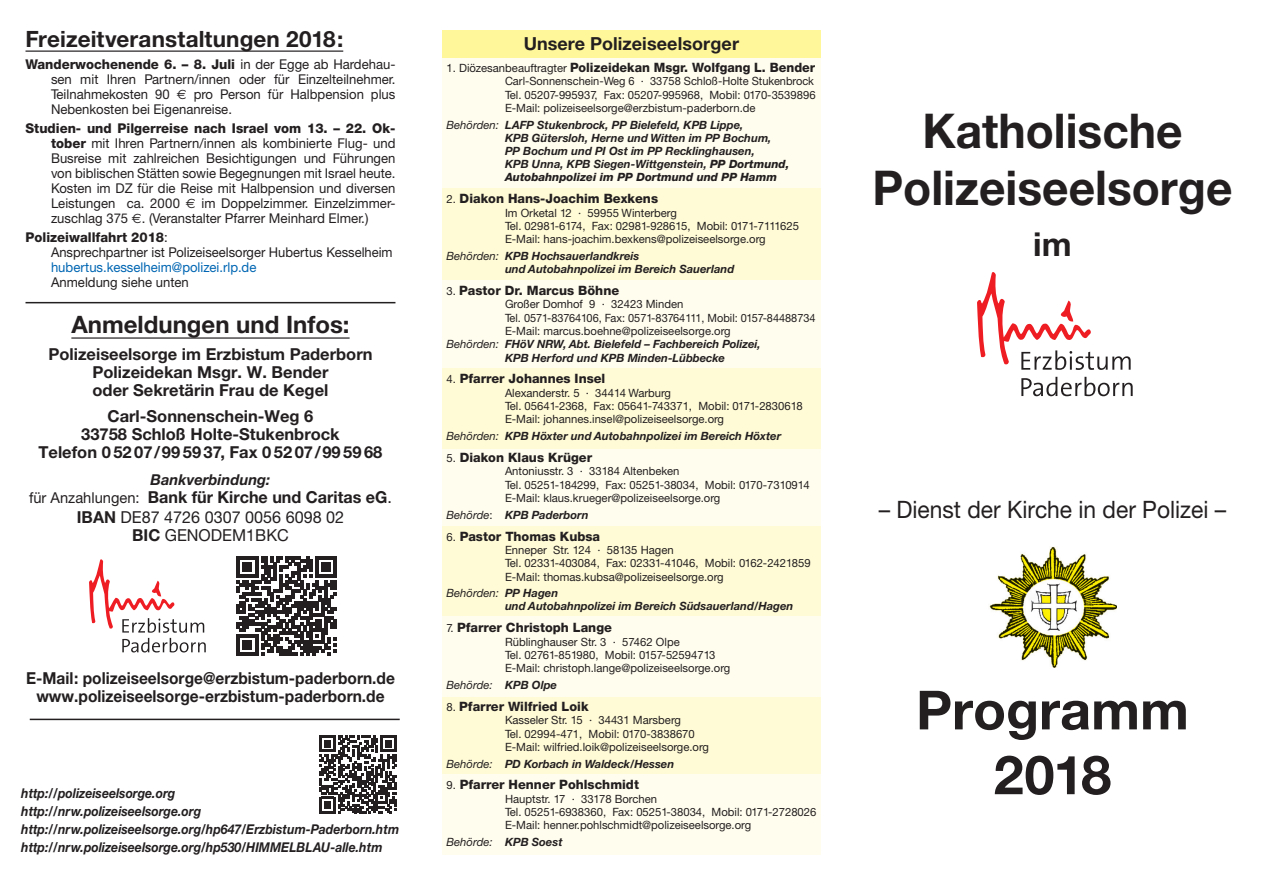
<style>
.page{position:relative;width:1263px;height:893px;background:#fff}
.page>*{position:absolute;margin:0;border:0;box-sizing:border-box;transform-origin:0 0}
.t1{font:700 54px "Helvetica Neue CE";color:#231f20}
.t2{font:700 48px "Helvetica Neue CE";color:#231f20;scale:.96 1}
.t3{font:700 33px "Helvetica Neue CE";color:#231f20}
.t4{font:24px "Helvetica Neue CE";color:#231f20;scale:.95 1}
.t5{font:700 24px "Helvetica Neue CE";color:#231f20}
.t6{font:700 22.5px "Helvetica Neue CE";letter-spacing:.005em;color:#231f20}
.t7{font:700 18px "Helvetica Neue CE";letter-spacing:.005em;color:#231f20}
.t8{font:700 16.5px "Helvetica Neue CE";color:#231f20}
.t9{font:700 16.5px "Helvetica Neue CE";color:#231f20;scale:.94 1}
.t10{font:16.5px "Helvetica Neue CE";color:#231f20}
.t11{font:italic 700 15px "Helvetica Neue CE";color:#231f20}
.t12{font:13.5px/15px "Helvetica Neue CE";color:#231f20;text-align:justify}
.t13{font:italic 700 13.5px "Helvetica Neue CE";color:#231f20;scale:.91 1}
.t14{font:800 12.9px "Helvetica Neue CE";color:#231f20}
.t15{font:11.4px "Helvetica Neue CE";color:#231f20}
.t16{font:italic 700 11.4px/13.2px "Helvetica Neue CE";color:#231f20}
.t17{font:11.4px "Helvetica Neue CE";color:#231f20;scale:.96 1}
.t18{font:italic 11.4px "Helvetica Neue CE";color:#231f20}
.s1{font-weight:800}
.s2{font-family:"Euro Sans"}
.s3{color:#0166b3}
.s4{font-weight:400;font-size:15px}
.s5{font-weight:400}
.s6{font-weight:700}
.s7{font-weight:400;font-size:11.4px}
.s8{font-weight:400;font-style:normal}
</style>
<div class="page">
<div style="left:442px;top:30px;width:379px;height:824px;background:#fffdee"></div>
<div style="left:442px;top:30px;width:379px;height:28px;background:#fff79a"></div>
<div style="left:442px;top:368px;width:379px;height:81px;background:#fffbd6"></div>
<div style="left:442px;top:526px;width:379px;height:89px;background:#fffbd6"></div>
<div style="left:442px;top:697px;width:379px;height:77px;background:#fffbd6"></div>
<div style="left:442px;top:188px;width:379px;height:92px;background:#fffbd6"></div>
<hr style="left:71px;top:337px;width:279px;height:2px;background:#231f20">
<hr style="left:26px;top:302px;width:369px;height:1px;background:#231f20">
<img style="left:989px;top:547px;width:127px;height:120px">
<svg style="left:1021px;top:377px;width:112px;height:19px"></svg>
<svg style="left:977px;top:272px;width:154px;height:98px"></svg>
<hr style="left:26px;top:51px;width:317px;height:1px;background:#231f20">
<hr style="left:30px;top:719px;width:370px;height:1px;background:#231f20">
<svg style="left:89px;top:559px;width:117px;height:93px"></svg>
<svg style="left:237px;top:556px;width:99px;height:100px"></svg>
<svg style="left:319px;top:736px;width:78px;height:77px"></svg>
<p class="t6" style="left:26px;top:25px;width:319px">Freizeitveranstaltungen 2018:</p>
<p class="t12" style="left:51px;top:56px;width:346px;text-indent:-26px"><span class="s1">Wanderwochenende 6. – 8. Juli</span> in der Egge ab Hardehau&shy;sen mit Ihren Partnern/innen oder für Einzelteilnehmer.<br>Teilnahmekosten 90 <span class="s2">€</span> pro Person für Halbpension plus Nebenkosten bei Eigenanreise.</p>
<p class="t12" style="left:51px;top:121px;width:346px;text-indent:-26px"><span class="s1">Studien- und Pilgerreise nach Israel vom 13. – 22. Ok&shy;tober</span> mit Ihren Partnern/innen als kombinierte Flug- und Busreise mit zahlreichen Besichtigungen und Führungen von biblischen Stätten sowie Begegnungen mit Israel heute.<br>Kosten im DZ für die Reise mit Halbpension und diversen Leistungen ca. 2000 <span class="s2">€</span> im Doppelzimmer. Einzelzimmer&shy;zuschlag 375 <span class="s2">€</span>. (Veranstalter Pfarrer Meinhard Elmer.)</p>
<p class="t12" style="left:51px;top:230px;width:343px;text-align:left;text-indent:-26px"><span class="s1">Polizeiwallfahrt 2018</span>:<br>Ansprechpartner ist Polizeiseelsorger Hubertus Kesselheim <span class="s3">hubertus.kesselheim@polizei.rlp.de<br></span>Anmeldung siehe unten</p>
<p class="t5" style="left:71px;top:310px;width:280px">Anmeldungen und Infos:</p>
<p class="t8" style="left:48px;top:344px;width:326px">Polizeiseelsorge im Erzbistum Paderborn</p>
<p class="t8" style="left:93px;top:362px;width:237px">Polizeidekan Msgr. W. Bender</p>
<p class="t8" style="left:93px;top:380px;width:237px">oder Sekretärin Frau de Kegel</p>
<p class="t8" style="left:108px;top:406px;width:207px">Carl-Sonnenschein-Weg 6</p>
<p class="t8" style="left:81px;top:424px;width:260px">33758 Schloß Holte-Stukenbrock</p>
<p class="t8" style="left:39px;top:442px;width:345px">Telefon 0 52 07/99 59 37, Fax 0 52 07/99 59 68</p>
<p class="t11" style="left:151px;top:470px;width:121px">Bankverbindung:</p>
<p class="t8" style="left:29px;top:487px;width:364px"><span class="s4">für Anzahlungen:</span> Bank für Kirche und Caritas eG<span class="s5">.</span></p>
<p class="t10" style="left:77px;top:508px;width:269px"><span class="s6">IBAN</span> DE87 4726 0307 0056 6098 02</p>
<p class="t10" style="left:132px;top:526px;width:158px"><span class="s6">BIC</span> GENODEM1BKC</p>
<p class="t9" style="left:26px;top:668px;width:394px">E-Mail: polizeiseelsorge@erzbistum-paderborn.de</p>
<p class="t9" style="left:36px;top:686px;width:372px">www.polizeiseelsorge-erzbistum-paderborn.de</p>
<p class="t13" style="left:21px;top:785px;width:171px">http://polizeiseelsorge.org</p>
<p class="t13" style="left:21px;top:803px;width:199px">http://nrw.polizeiseelsorge.org</p>
<p class="t13" style="left:21px;top:821px;width:417px">http://nrw.polizeiseelsorge.org/hp647/Erzbistum-Paderborn.htm</p>
<p class="t13" style="left:21px;top:839px;width:398px">http://nrw.polizeiseelsorge.org/hp530/HIMMELBLAU-alle.htm</p>
<p class="t7" style="left:524px;top:32px;width:217px">Unsere Polizeiseelsorger</p>
<p class="t14" style="left:446px;top:59px;width:370px"><span class="s7">1. Diözesanbeauftragter</span> Polizeidekan Msgr. Wolfgang L. Bender</p>
<p class="t15" style="left:505px;top:74px;width:311px">Carl-Sonnenschein-Weg 6 · 33758 Schloß-Holte Stukenbrock</p>
<p class="t15" style="left:505px;top:88px;width:312px">Tel. 05207-995937, Fax: 05207-995968, Mobil: 0170-3539896</p>
<p class="t15" style="left:505px;top:101px;width:252px">E-Mail: polizeiseelsorge@erzbistum-paderborn.de</p>
<p class="t16" style="left:505px;top:118px;width:286px;text-indent:-58px"><span class="s5">Behörden:</span> LAFP Stukenbrock, PP Bielefeld, KPB Lippe,<br>KPB Gütersloh, Herne und Witten im PP Bochum, PP Bochum und PI Ost im PP Recklinghausen,<br>KPB Unna, KPB Siegen-Wittgenstein, <span class="s1">PP Dortmund, Autobahnpolizei im PP Dortmund und PP Hamm</span></p>
<p class="t14" style="left:446px;top:191px;width:213px"><span class="s7">2.</span> Diakon Hans-Joachim Bexkens</p>
<p class="t15" style="left:505px;top:206px;width:173px">Im Orketal 12 · 59955 Winterberg</p>
<p class="t15" style="left:505px;top:219px;width:295px">Tel. 02981-6174, Fax: 02981-928615, Mobil: 0171-7111625</p>
<p class="t15" style="left:505px;top:232px;width:262px">E-Mail: hans-joachim.bexkens@polizeiseelsorge.org</p>
<p class="t16" style="left:505px;top:249px;width:231px;text-indent:-58px"><span class="s5">Behörden:</span> KPB Hochsauerlandkreis<br>und Autobahnpolizei im Bereich Sauerland</p>
<p class="t14" style="left:446px;top:283px;width:174px"><span class="s7">3.</span> Pastor Dr. Marcus Böhne</p>
<p class="t15" style="left:505px;top:297px;width:180px">Großer Domhof 9 · 32423 Minden</p>
<p class="t17" style="left:505px;top:311px;width:325px">Tel. 0571-83764106, Fax: 0571-83764111, Mobil: 0157-84488734</p>
<p class="t15" style="left:505px;top:324px;width:227px">E-Mail: marcus.boehne@polizeiseelsorge.org</p>
<p class="t16" style="left:505px;top:338px;width:257px;text-indent:-58px"><span class="s5">Behörden:</span> FHöV NRW, Abt. Bielefeld – Fachbereich Polizei,<br>KPB Herford und KPB Minden-Lübbecke</p>
<p class="t14" style="left:446px;top:371px;width:160px"><span class="s7">4.</span> Pfarrer Johannes Insel</p>
<p class="t15" style="left:505px;top:386px;width:168px">Alexanderstr. 5 · 34414 Warburg</p>
<p class="t15" style="left:505px;top:399px;width:299px">Tel. 05641-2368, Fax: 05641-743371, Mobil: 0171-2830618</p>
<p class="t15" style="left:505px;top:412px;width:221px">E-Mail: johannes.insel@polizeiseelsorge.org</p>
<p class="t16" style="left:446px;top:430px;width:336px"><span class="s5">Behörden:</span> KPB Höxter und Autobahnpolizei im Bereich Höxter</p>
<p class="t14" style="left:446px;top:449px;width:147px"><span class="s7">5.</span> Diakon Klaus Krüger</p>
<p class="t15" style="left:505px;top:464px;width:176px">Antoniusstr. 3 · 33184 Altenbeken</p>
<p class="t15" style="left:505px;top:478px;width:306px">Tel. 05251-184299, Fax: 05251-38034, Mobil: 0170-7310914</p>
<p class="t15" style="left:505px;top:491px;width:217px">E-Mail: klaus.krueger@polizeiseelsorge.org</p>
<p class="t16" style="left:446px;top:508px;width:144px"><span class="s5">Behörde</span><span class="s8">:</span> KPB Paderborn</p>
<p class="t14" style="left:446px;top:528px;width:155px"><span class="s7">6.</span> Pastor Thomas Kubsa</p>
<p class="t15" style="left:505px;top:543px;width:170px">Enneper Str. 124 · 58135 Hagen</p>
<p class="t15" style="left:505px;top:556px;width:307px">Tel. 02331-403084, Fax: 02331-41046, Mobil: 0162-2421859</p>
<p class="t15" style="left:505px;top:570px;width:220px">E-Mail: thomas.kubsa@polizeiseelsorge.org</p>
<p class="t16" style="left:505px;top:587px;width:290px;text-indent:-58px"><span class="s5">Behörden:</span> PP Hagen<br>und Autobahnpolizei im Bereich Südsauerland/Hagen</p>
<p class="t14" style="left:446px;top:620px;width:167px"><span class="s7">7.</span> Pfarrer Christoph Lange</p>
<p class="t15" style="left:505px;top:635px;width:176px">Rüblinghauser Str. 3 · 57462 Olpe</p>
<p class="t15" style="left:505px;top:648px;width:212px">Tel. 02761-851980, Mobil: 0157-52594713</p>
<p class="t15" style="left:505px;top:661px;width:227px">E-Mail: christoph.lange@polizeiseelsorge.org</p>
<p class="t18" style="left:446px;top:678px;width:112px">Behörde: <span class="s6">KPB Olpe</span></p>
<p class="t14" style="left:446px;top:698px;width:144px"><span class="s7">8.</span> Pfarrer Wilfried Loik</p>
<p class="t15" style="left:505px;top:713px;width:177px">Kasseler Str. 15 · 34431 Marsberg</p>
<p class="t15" style="left:505px;top:727px;width:191px">Tel. 02994-471, Mobil: 0170-3838670</p>
<p class="t15" style="left:505px;top:740px;width:205px">E-Mail: wilfried.loik@polizeiseelsorge.org</p>
<p class="t16" style="left:446px;top:757px;width:229px"><span class="s5">Behörde:</span> PD Korbach in Waldeck/Hessen</p>
<p class="t14" style="left:446px;top:777px;width:194px"><span class="s7">9.</span> Pfarrer Henner Pohlschmidt</p>
<p class="t15" style="left:505px;top:792px;width:154px">Hauptstr. 17 · 33178 Borchen</p>
<p class="t15" style="left:505px;top:805px;width:313px">Tel. 05251-6938360, Fax: 05251-38034, Mobil: 0171-2728026</p>
<p class="t15" style="left:505px;top:819px;width:248px">E-Mail: henner.pohlschmidt@polizeiseelsorge.org</p>
<p class="t18" style="left:446px;top:835px;width:117px">Behörde: <span class="s6">KPB Soest</span></p>
<p class="t2" style="left:922px;top:101px;width:273px">Katholische</p>
<p class="t2" style="left:872px;top:158px;width:376px">Polizeiseelsorge</p>
<p class="t3" style="left:1033px;top:224px;width:40px">im</p>
<p class="t4" style="left:879px;top:495px;width:367px">– Dienst der Kirche in der Polizei –</p>
<p class="t1" style="left:916px;top:677px;width:274px">Programm</p>
<p class="t1" style="left:994px;top:741px;width:119px">2018</p>
</div>
